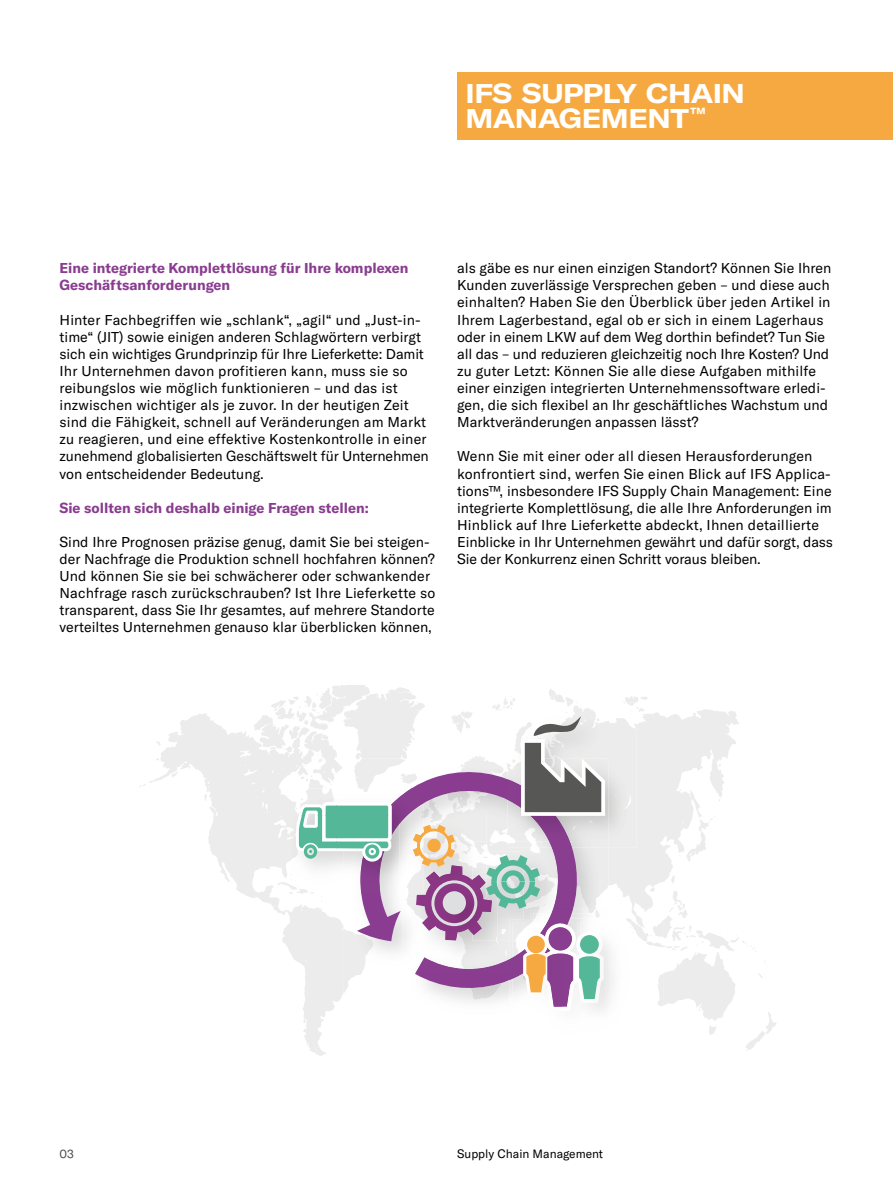
<style>
.page{position:relative;width:893px;height:1191px;background:#fff}
.page>*{position:absolute;margin:0;border:0;box-sizing:border-box;transform-origin:0 0}
.t1{font:700 expanded 27px/24.3px "GT America";letter-spacing:-.02em;color:#fff}
.t2{font:14.25px/17.1px "GT America";color:#000}
.t3{font:700 14.25px/17.1px "GT America";color:#8a3d90}
.t4{font:12px "GT America";color:#000}
.t5{font:12px "GT America";color:#4a4a49}
</style>
<div class="page">
<div style="left:457px;top:72px;width:436px;height:68px;background:#f7a941"></div>
<svg style="left:608px;top:709px;width:131px;height:199px;fill:#ececec"></svg>
<svg style="left:149px;top:713px;width:177px;height:342px"></svg>
<svg style="left:156px;top:741px;width:5px;height:4px"></svg>
<svg style="left:166px;top:771px;width:12px;height:7px"></svg>
<svg style="left:205px;top:791px;width:7px;height:13px"></svg>
<img style="left:608px;top:709px;width:17px;height:49px">
<svg style="left:623px;top:696px;width:24px;height:16px"></svg>
<svg style="left:643px;top:815px;width:133px;height:236px"></svg>
<svg style="left:620px;top:902px;width:17px;height:31px"></svg>
<svg style="left:254px;top:686px;width:354px;height:348px"></svg>
<img style="left:304px;top:688px;width:28px;height:21px">
<h1 class="t1" style="left:466px;top:81px;width:281px">IFS SUPPLY CHAIN<br>MANAGEMENT<sup>™</sup></h1>
<p class="t3" style="left:60px;top:259px;width:351px">Eine integrierte Komplettlösung für Ihre komplexen<br>Geschäftsanforderungen</p>
<p class="t2" style="left:60px;top:311px;width:371px">Hinter Fachbegriffen wie „schlank“, „agil“ und „Just-in&shy;time“ (JIT) sowie einigen anderen Schlagwörtern verbirgt sich ein wichtiges Grundprinzip für Ihre Lieferkette: Damit Ihr Unternehmen davon profitieren kann, muss sie so reibungslos wie möglich funktionieren – und das ist inzwischen wichtiger als je zuvor. In der heutigen Zeit sind die Fähigkeit, schnell auf Veränderungen am Markt zu reagieren, und eine effektive Kostenkontrolle in einer zunehmend globalisierten Geschäftswelt für Unternehmen von entscheidender Bedeutung.</p>
<p class="t3" style="left:60px;top:499px;width:311px">Sie sollten sich deshalb einige Fragen stellen:</p>
<p class="t2" style="left:60px;top:533px;width:377px">Sind Ihre Prognosen präzise genug, damit Sie bei steigen&shy;der Nachfrage die Produktion schnell hochfahren können?<br>Und können Sie sie bei schwächerer oder schwankender Nachfrage rasch zurückschrauben? Ist Ihre Lieferkette so transparent, dass Sie Ihr gesamtes, auf mehrere Standorte verteiltes Unternehmen genauso klar überblicken können,</p>
<p class="t2" style="left:457px;top:260px;width:376px">als gäbe es nur einen einzigen Standort? Können Sie Ihren Kunden zuverlässige Versprechen geben – und diese auch einhalten? Haben Sie den Überblick über jeden Artikel in Ihrem Lagerbestand, egal ob er sich in einem Lagerhaus oder in einem LKW auf dem Weg dorthin befindet? Tun Sie all das – und reduzieren gleichzeitig noch Ihre Kosten? Und zu guter Letzt: Können Sie alle diese Aufgaben mithilfe einer einzigen integrierten Unternehmenssoftware erledi&shy;gen, die sich flexibel an Ihr geschäftliches Wachstum und Marktveränderungen anpassen lässt?</p>
<p class="t2" style="left:457px;top:448px;width:377px">Wenn Sie mit einer oder all diesen Herausforderungen konfrontiert sind, werfen Sie einen Blick auf IFS Applica&shy;tions™, insbesondere IFS Supply Chain Management: Eine integrierte Komplettlösung, die alle Ihre Anforderungen im Hinblick auf Ihre Lieferkette abdeckt, Ihnen detaillierte Einblicke in Ihr Unternehmen gewährt und dafür sorgt, dass Sie der Konkurrenz einen Schritt voraus bleiben.</p>
<p class="t5" style="left:60px;top:1146px;width:16px">03</p>
<p class="t4" style="left:457px;top:1146px;width:148px">Supply Chain Management</p>
</div>
